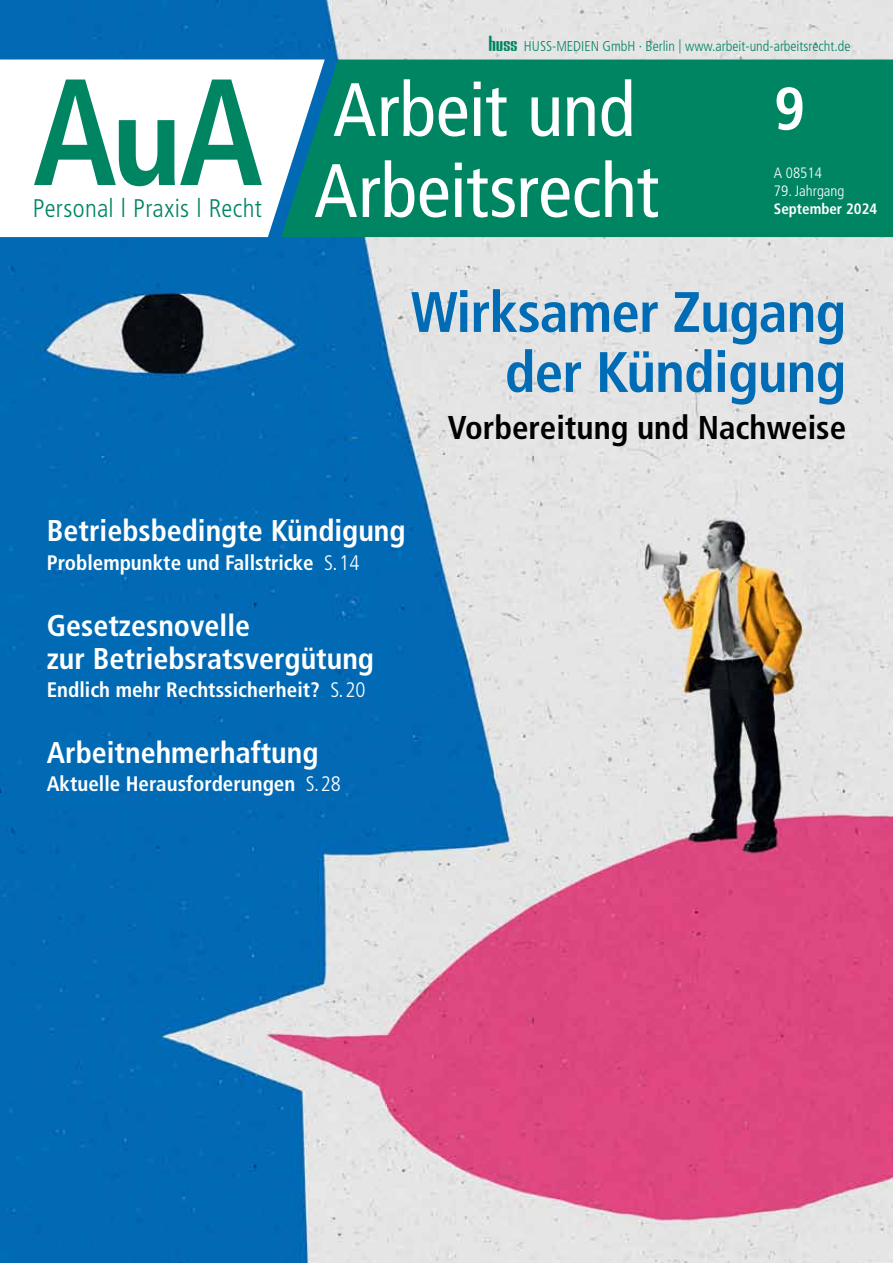
<style>
.page{position:relative;width:893px;height:1263px;background:#fff}
.page>*{position:absolute;margin:0;border:0;box-sizing:border-box;transform-origin:0 0}
.t1{font:condensed 75.6px "Frutiger LT Std";letter-spacing:-.005em;color:#fff}
.t2{font:700 condensed 60px "Frutiger LT Std";color:#fff}
.t3{font:700 condensed 57px/60px "Frutiger LT Std";letter-spacing:-.015em;color:#006cb5;text-align:right}
.t4{font:700 condensed 33px "Frutiger LT Std";color:#000}
.t5{font:700 condensed 30px/33px "Frutiger LT Std";color:#fff}
.t6{font:300 condensed 25.5px "Frutiger LT Std";letter-spacing:.01em;color:#008562}
.t7{font:700 condensed 21px "Frutiger LT Std";color:#fff}
.t8{font:700 condensed 15px/18px "Frutiger LT Std";color:#fff}
.t9{font:300 condensed 15px "Frutiger LT Std";color:#fff}
.t10{font:300 condensed 14.25px "Frutiger LT Std";color:#008562}
.s1{font-family:"HUSS";font-weight:400;font-stretch:normal;font-size:18.75px}
.s2{font-weight:300}
</style>
<div class="page">
<img style="left:0;top:0;width:893px;height:1263px">
<div style="left:325px;top:60px;width:568px;height:177px;background:#008562"></div>
<svg style="left:0;top:60px;width:325px;height:177px"></svg>
<svg style="left:34px;top:80px;width:228px;height:106px"></svg>
<p class="t6" style="left:33px;top:194px;width:231px">Personal l Praxis l Recht</p>
<p class="t10" style="left:489px;top:38px;width:363px"><span class="s1">huss</span> HUSS-MEDIEN GmbH · Berlin | www.arbeit-und-arbeitsrecht.de</p>
<p class="t1" style="left:333px;top:66px;width:304px">Arbeit und</p>
<p class="t1" style="left:314px;top:147px;width:346px">Arbeitsrecht</p>
<p class="t2" style="left:774px;top:73px;width:33px">9</p>
<p class="t9" style="left:774px;top:165px;width:49px">A 08514</p>
<p class="t8" style="left:774px;top:182px;width:105px"><span class="s2">79. Jahrgang<br></span>September 2024</p>
<p class="t3" style="left:411px;top:282px;width:437px">Wirksamer Zugang der Kündigung</p>
<p class="t4" style="left:448px;top:408px;width:400px">Vorbereitung und Nachweise</p>
<p class="t5" style="left:47px;top:514px;width:360px">Betriebsbedingte Kündigung</p>
<p class="t7" style="left:47px;top:550px;width:314px">Problempunkte und Fallstricke <span class="s2">S.14</span></p>
<p class="t5" style="left:47px;top:609px;width:329px">Gesetzesnovelle<br>zur Betriebsratsvergütung</p>
<p class="t7" style="left:47px;top:677px;width:320px">Endlich mehr Rechtssicherheit? <span class="s2">S.20</span></p>
<p class="t5" style="left:47px;top:736px;width:273px">Arbeitnehmerhaftung</p>
<p class="t7" style="left:47px;top:771px;width:296px">Aktuelle Herausforderungen <span class="s2">S.28</span></p>
</div>
